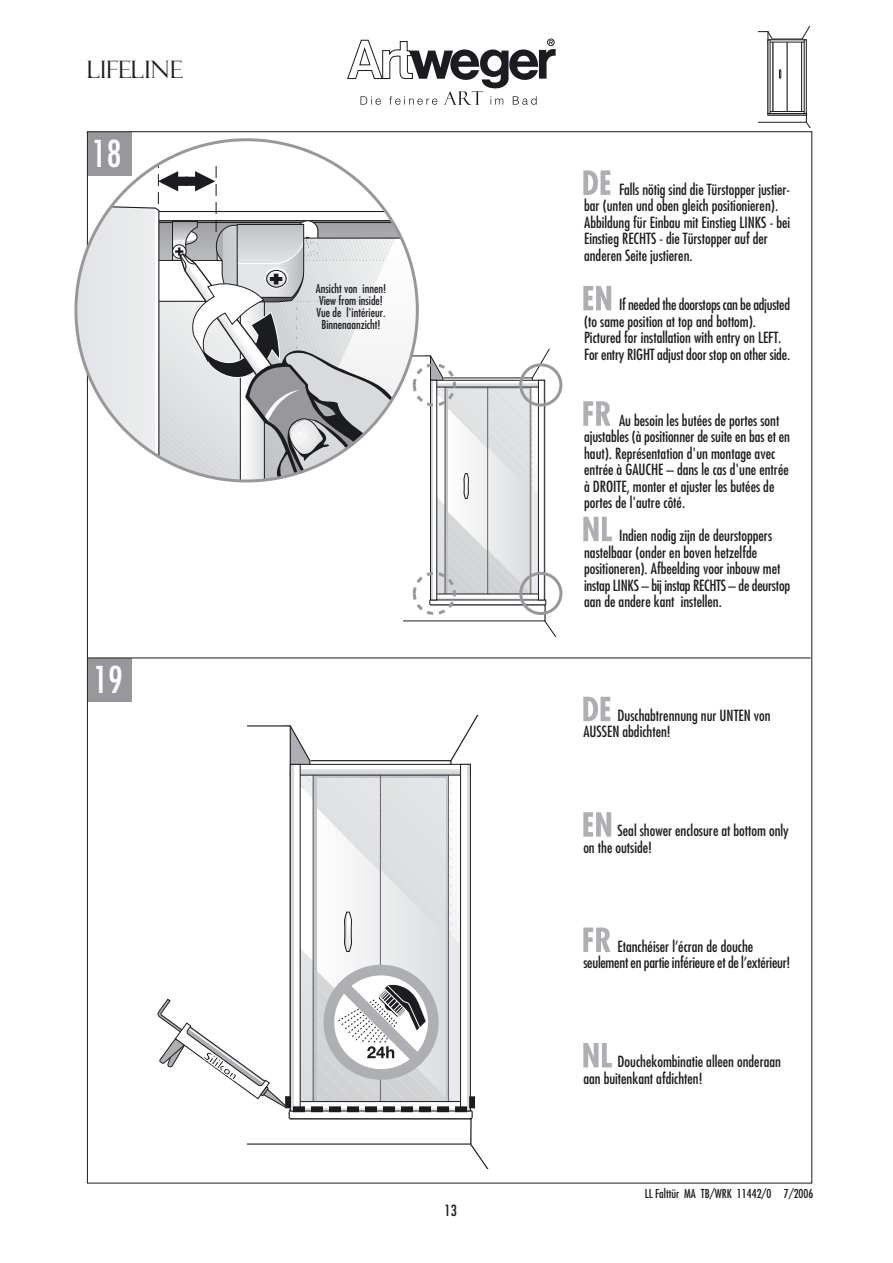
<style>
.page{position:relative;width:893px;height:1263px;background:#fff}
.page>*{position:absolute;margin:0;border:0;box-sizing:border-box;transform-origin:0 0}
.t1{font:condensed 36px "Futura Std";color:#fff}
.t2{font:24px "Felix Titling";color:#1b1c20}
.t3{font:condensed 15px/16.5px "Futura Std";color:#1b1c20}
.t4{font:condensed 12px/12px "Futura Std";color:#1b1c20;text-align:center}
</style>
<div class="page">
<div style="left:88px;top:132px;width:44px;height:44px;background:#98989c"></div>
<div style="left:88px;top:658px;width:43px;height:44px;background:#98989c"></div>
<hr style="left:88px;top:658px;width:722px;height:1px;background:#1b1c20">
<svg style="left:157px;top:716px;width:331px;height:452px"></svg>
<svg style="left:77px;top:164px;width:486px;height:472px"></svg>
<svg style="left:583px;top:170px;width:27px;height:25px"></svg>
<svg style="left:583px;top:286px;width:28px;height:24px"></svg>
<svg style="left:583px;top:517px;width:29px;height:24px"></svg>
<svg style="left:583px;top:401px;width:27px;height:25px"></svg>
<svg style="left:583px;top:696px;width:27px;height:25px"></svg>
<svg style="left:583px;top:812px;width:28px;height:25px"></svg>
<svg style="left:583px;top:1043px;width:29px;height:24px"></svg>
<svg style="left:583px;top:928px;width:27px;height:24px"></svg>
<svg style="left:347px;top:39px;width:208px;height:66px"></svg>
<svg style="left:759px;top:26px;width:52px;height:101px"></svg>
<h2 class="t2" style="left:87px;top:55px;width:97px">LIFELINE</h2>
<h1 class="t1" style="left:92px;top:137px;width:31px">18</h1>
<h1 class="t1" style="left:93px;top:663px;width:31px">19</h1>
<p class="t4" style="left:316px;top:284px;width:72px">Ansicht von innen!<br>View from inside!<br>Vue de l'intérieur.<br>Binnenaanzicht!</p>
<p class="t3" style="left:444px;top:1203px;width:14px">13</p>
<p class="t3" style="left:584px;top:182px;width:207px;text-indent:35px">Falls nötig sind die Türstopper justier&shy;bar (unten und oben gleich positionieren).<br>Abbildung für Einbau mit Einstieg LINKS - bei Einstieg RECHTS - die Türstopper auf der anderen Seite justieren.</p>
<p class="t3" style="left:584px;top:298px;width:207px;text-indent:35px">If needed the doorstops can be adjusted (to same position at top and bottom).<br>Pictured for installation with entry on LEFT.<br>For entry RIGHT adjust door stop on other side.</p>
<p class="t3" style="left:584px;top:413px;width:207px;text-indent:35px">Au besoin les butées de portes sont ajustables (à positionner de suite en bas et en haut). Représentation d'un montage avec entrée à GAUCHE – dans le cas d'une entrée à DROITE, monter et ajuster les butées de portes de l'autre côté.</p>
<p class="t3" style="left:584px;top:529px;width:207px;text-indent:35px">Indien nodig zijn de deurstoppers nastelbaar (onder en boven hetzelfde positioneren). Afbeelding voor inbouw met instap LINKS – bij instap RECHTS – de deurstop aan de andere kant instellen.</p>
<p class="t3" style="left:583px;top:708px;width:189px;text-indent:34px">Duschabtrennung nur UNTEN von<br>AUSSEN abdichten!</p>
<p class="t3" style="left:583px;top:824px;width:207px;text-indent:34px">Seal shower enclosure at bottom only on the outside!</p>
<p class="t3" style="left:583px;top:939px;width:208px;text-align:center">Etanchéiser l’écran de douche<br>seulement en partie inférieure et de l’extérieur!</p>
<p class="t3" style="left:583px;top:1055px;width:199px;text-indent:34px">Douchekombinatie alleen onderaan aan buitenkant afdichten!</p>
<p class="t4" style="left:644px;top:1189px;width:170px">LL Falttür MA TB/WRK 11442/0 7/2006</p>
</div>
